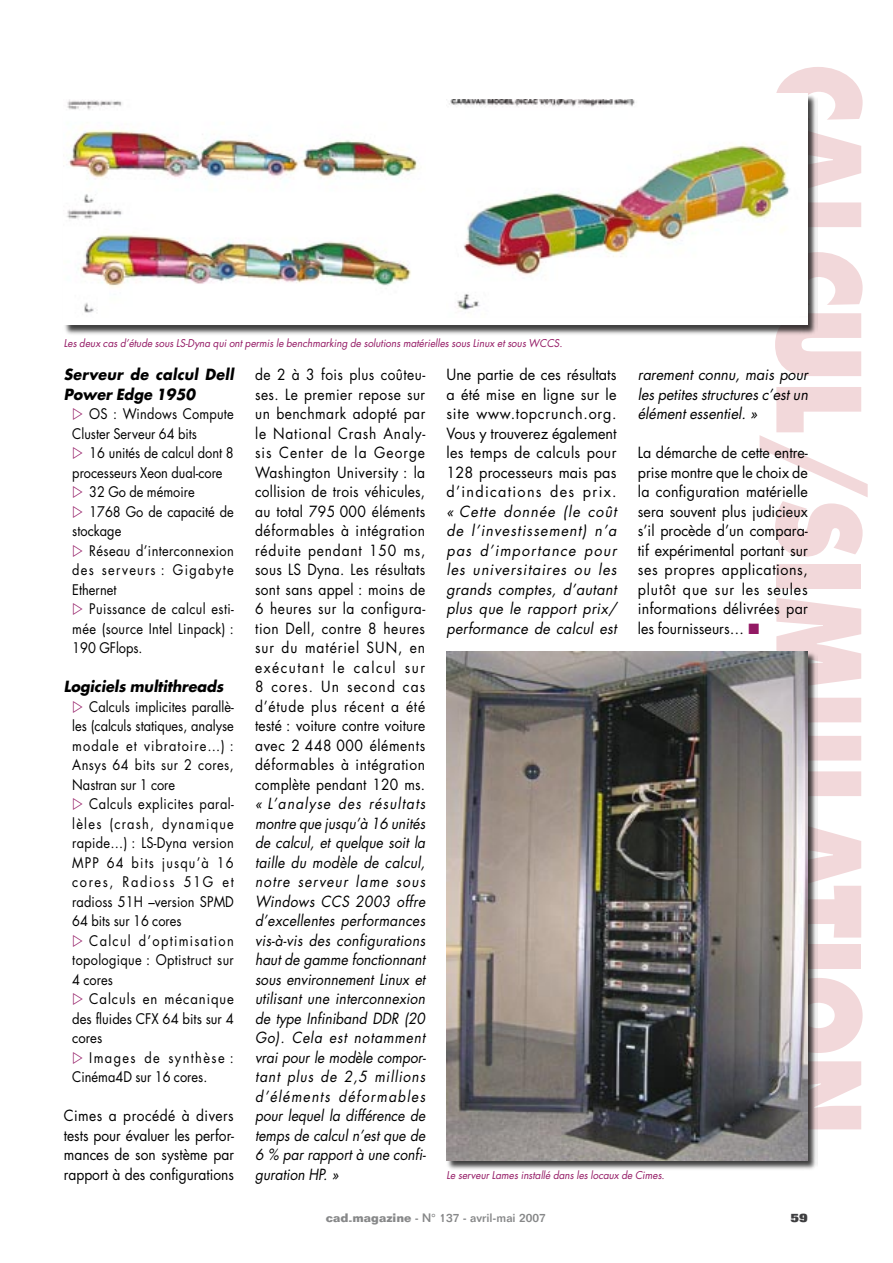
<style>
.page{position:relative;width:893px;height:1263px;background:#fff}
.page>*{position:absolute;margin:0;border:0;box-sizing:border-box;transform-origin:0 0}
.t1{font:800 112.5px "Futura";color:#f2d8da;scale:.8 1}
.t2{font:15px/19.5px "Futura";letter-spacing:.015em;color:#000;text-align:justify;scale:.92 1}
.t3{font:italic 15px/19.5px "Futura";color:#000;text-align:justify;scale:.92 1}
.t4{font:15px/19.5px "Futura";letter-spacing:.015em;color:#000;text-align:justify;scale:.95 1}
.t5{font:italic 15px/19.5px "Futura";color:#000;text-align:justify;scale:.96 1}
.t6{font:15px/19.5px "Futura";letter-spacing:.015em;color:#000;text-align:justify;scale:.96 1}
.t7{font:italic 700 15px/19.5px "Futura";letter-spacing:.02em;color:#000;scale:.95 1}
.t8{font:italic 700 15px "Futura";color:#000;scale:.95 1}
.t9{font:14.25px/19.5px "Futura";letter-spacing:.015em;color:#000;text-align:justify;scale:.9 1}
.t10{font:14.25px/19.5px "Futura";letter-spacing:.015em;color:#000;text-align:justify;scale:.92 1}
.t11{font:14.25px "Futura";letter-spacing:.095em;color:#000;scale:.9 1}
.t12{font:500 12px "Folio";color:#878889}
.t13{font:800 12px "Folio";color:#3e3e40}
.t14{font:italic 10.5px "Futura";color:#931964;scale:.95 1}
.s1{color:#931964}
.s2{font-weight:700}
</style>
<div class="page">
<div style="left:445px;top:650px;width:373px;height:520px;background:#000;opacity:.75"></div>
<img style="left:446px;top:651px;width:362px;height:510px">
<div style="left:62px;top:92px;width:756px;height:243px;background:#000;opacity:.75"></div>
<div style="left:64px;top:94px;width:744px;height:231px;background:#fff"></div>
<img style="left:67px;top:100px;width:350px;height:213px">
<img style="left:449px;top:100px;width:341px;height:210px">
<h1 class="t1" style="left:890px;top:64px;width:1340px;rotate:90deg">CALCUL/SIMULATION</h1>
<p class="t14" style="left:64px;top:337px;width:526px">Les deux cas d’étude sous LS-Dyna qui ont permis le benchmarking de solutions matérielles sous Linux et sous WCCS.</p>
<p class="t2" style="left:255px;top:365px;width:186px">de 2 à 3 fois plus coûteu&shy;ses. Le premier repose sur un benchmark adopté par le National Crash Analy&shy;sis Center de la George Washington University : la collision de trois véhicules, au total 795 000 éléments déformables à intégration réduite pendant 150 ms, sous LS Dyna. Les résultats sont sans appel : moins de 6 heures sur la configura&shy;tion Dell, contre 8 heures sur du matériel SUN, en exécutant le calcul sur 8 cores. Un second cas d’étude plus récent a été testé : voiture contre voiture avec 2 448 000 éléments déformables à intégration complète pendant 120 ms.</p>
<p class="t3" style="left:255px;top:794px;width:187px">« L’analyse des résultats montre que jusqu’à 16 unités de calcul, et quelque soit la taille du modèle de calcul, notre serveur lame sous Windows CCS 2003 offre d’excellentes performances vis-à-vis des configurations haut de gamme fonctionnant sous environnement Linux et utilisant une interconnexion de type Infiniband DDR (20<br>Go). Cela est notamment vrai pour le modèle compor&shy;tant plus de 2,5 millions d’éléments déformables pour lequel la différence de temps de calcul n’est que de 6 % par rapport à une confi&shy;guration HP. »</p>
<p class="t7" style="left:64px;top:364px;width:180px">Serveur de calcul Dell<br>Power Edge 1950</p>
<p class="t9" style="left:72px;top:404px;width:181px;text-indent:17px">OS : Windows Compute<br>Cluster Serveur 64 bits</p>
<p class="t9" style="left:89px;top:443px;width:162px">16 unités de calcul dont 8</p>
<p class="t9" style="left:72px;top:463px;width:169px">processeurs Xeon dual-core</p>
<p class="t9" style="left:89px;top:482px;width:119px">32 Go de mémoire</p>
<p class="t9" style="left:89px;top:502px;width:162px">1768 Go de capacité de</p>
<p class="t9" style="left:72px;top:521px;width:56px">stockage</p>
<p class="t9" style="left:89px;top:541px;width:162px">Réseau d’interconnexion</p>
<p class="t11" style="left:72px;top:561px;width:181px">des serveurs : Gigabyte</p>
<p class="t9" style="left:72px;top:580px;width:51px">Ethernet</p>
<p class="t9" style="left:89px;top:599px;width:162px">Puissance de calcul esti-</p>
<p class="t9" style="left:72px;top:619px;width:181px">mée (source Intel Linpack) :</p>
<p class="t9" style="left:72px;top:638px;width:80px">190 GFlops.</p>
<p class="t8" style="left:64px;top:676px;width:170px">Logiciels multithreads</p>
<p class="t9" style="left:72px;top:697px;width:181px;text-indent:17px">Calculs implicites parallè&shy;les (calculs statiques, analyse modale et vibratoire…) :<br>Ansys 64 bits sur 2 cores, Nastran sur 1 core</p>
<p class="t9" style="left:72px;top:794px;width:181px;text-indent:17px">Calculs explicites paral&shy;lèles (crash, dynamique rapide…) : LS-Dyna version MPP 64 bits jusqu’à 16 cores, Radioss 51G et radioss 51H –version SPMD 64 bits sur 16 cores</p>
<p class="t9" style="left:72px;top:931px;width:181px;text-indent:17px">Calcul d’optimisation topologique : Optistruct sur 4 cores</p>
<p class="t10" style="left:72px;top:989px;width:177px;text-indent:17px">Calculs en mécanique des fluides CFX 64 bits sur 4 cores</p>
<p class="t9" style="left:72px;top:1048px;width:181px;text-indent:17px">Images de synthèse :<br>Cinéma4D sur 16 cores.</p>
<p class="t2" style="left:64px;top:1106px;width:186px">Cimes a procédé à divers tests pour évaluer les perfor&shy;mances de son système par rapport à des configurations</p>
<p class="t6" style="left:446px;top:365px;width:179px">Une partie de ces résultats a été mise en ligne sur le site www.topcrunch.org.<br>Vous y trouverez également les temps de calculs pour 128 processeurs mais pas d’indications des prix.</p>
<p class="t5" style="left:446px;top:501px;width:179px">« Cette donnée (le coût de l’investissement) n’a pas d’importance pour les universitaires ou les grands comptes, d’autant plus que le rapport prix/ performance de calcul est</p>
<p class="t5" style="left:638px;top:365px;width:179px">rarement connu, mais pour les petites structures c’est un élément essentiel. »</p>
<p class="t4" style="left:638px;top:443px;width:181px">La démarche de cette entre&shy;prise montre que le choix de la configuration matérielle sera souvent plus judicieux s’il procède d’un compara&shy;tif expérimental portant sur ses propres applications, plutôt que sur les seules informations délivrées par les fournisseurs… <span class="s1">■</span></p>
<p class="t14" style="left:446px;top:1169px;width:231px">Le serveur Lames installé dans les locaux de Cimes.</p>
<p class="t12" style="left:326px;top:1210px;width:221px"><span class="s2">cad-magazine</span> - N° 137 - avril-mai 2007</p>
<p class="t13" style="left:791px;top:1210px;width:19px">59</p>
</div>
